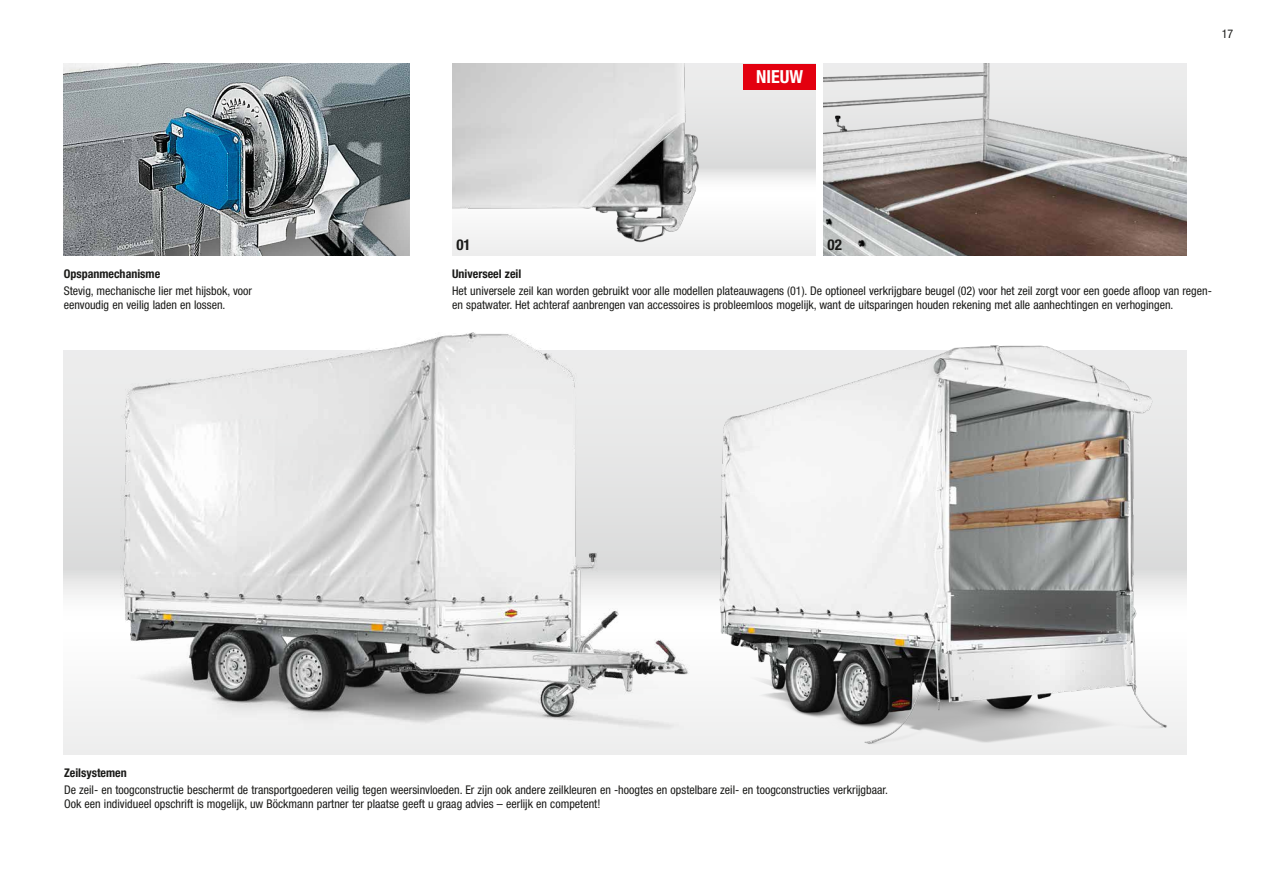
<style>
.page{position:relative;width:1263px;height:893px;background:#fff}
.page>*{position:absolute;margin:0;border:0;box-sizing:border-box;transform-origin:0 0}
.t1{font:700 condensed 18px "Helvetica Neue LT Std";color:#fff}
.t2{font:700 condensed 15px "Helvetica Neue LT Std";color:#1a1a18}
.t3{font:condensed 12px/13.5px "Helvetica Neue LT Std";color:#1a1a18}
.t4{font:700 condensed 12px "Helvetica Neue LT Std";color:#1a1a18}
</style>
<div class="page">
<img style="left:64px;top:64px;width:346px;height:191px">
<svg style="left:764px;top:89px;width:51px;height:166px"></svg>
<img style="left:452px;top:64px;width:312px;height:191px">
<img style="left:823px;top:64px;width:363px;height:191px">
<img style="left:723px;top:345px;width:464px;height:410px">
<img style="left:63px;top:332px;width:660px;height:423px">
<div style="left:743px;top:64px;width:72px;height:25px;background:#e3000f"></div>
<p class="t4" style="left:64px;top:266px;width:98px">Opspanmechanisme</p>
<p class="t3" style="left:64px;top:284px;width:190px">Stevig, mechanische lier met hijsbok, voor eenvoudig en veilig laden en lossen.</p>
<h1 class="t1" style="left:756px;top:65px;width:48px">NIEUW</h1>
<p class="t3" style="left:1222px;top:27px;width:13px">17</p>
<p class="t2" style="left:456px;top:236px;width:16px">01</p>
<p class="t2" style="left:827px;top:236px;width:16px">02</p>
<p class="t4" style="left:452px;top:266px;width:71px">Universeel zeil</p>
<p class="t3" style="left:452px;top:284px;width:761px">Het universele zeil kan worden gebruikt voor alle modellen plateauwagens (01). De optioneel verkrijgbare beugel (02) voor het zeil zorgt voor een goede afloop van regen&shy;en spatwater. Het achteraf aanbrengen van accessoires is probleemloos mogelijk, want de uitsparingen houden rekening met alle aanhechtingen en verhogingen.</p>
<p class="t4" style="left:64px;top:765px;width:64px">Zeilsystemen</p>
<p class="t3" style="left:64px;top:783px;width:825px">De zeil- en toogconstructie beschermt de transportgoederen veilig tegen weersinvloeden. Er zijn ook andere zeilkleuren en -hoogtes en opstelbare zeil- en toogconstructies verkrijgbaar.<br>Ook een individueel opschrift is mogelijk, uw Böckmann partner ter plaatse geeft u graag advies – eerlijk en competent!</p>
</div>
